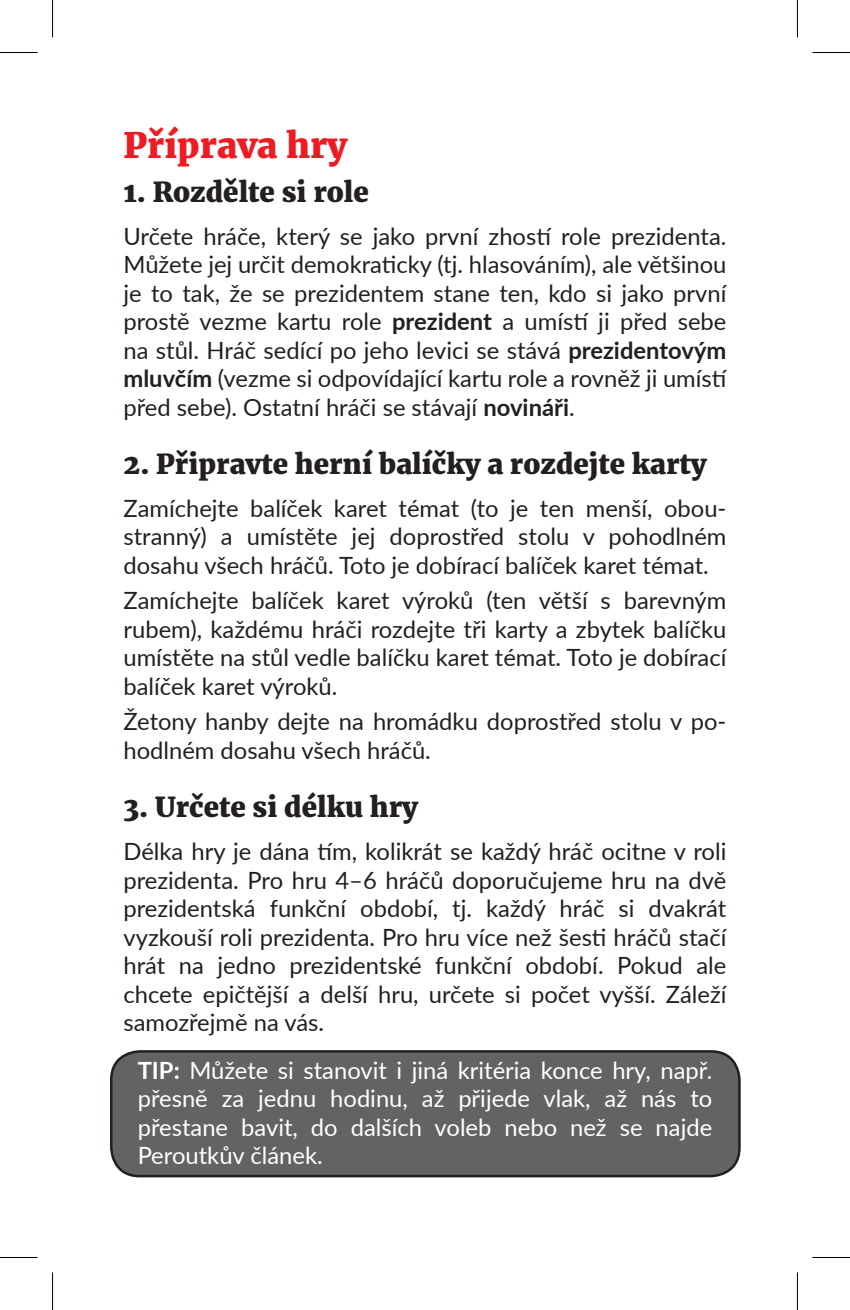
<style>
.page{position:relative;width:850px;height:1310px;background:#fff}
.page>*{position:absolute;margin:0;border:0;box-sizing:border-box;transform-origin:0 0}
.Hlavní_nadpisy{font:900 35px "Merriweather";color:#ed1c24}
.Vedlejší_nadpisy{font:900 27.5px "Merriweather";color:#231f20}
.Běžný_text{font:23.75px/28.5px "Lato";color:#231f20;text-align:justify}
.Poznámky{font:23.75px/28.5px "Lato";color:#fff;text-align:justify}
.s1{font-weight:700}
</style>
<div class="page">
<div style="left:111px;top:1051px;width:628px;height:125px;background:#636366;border-radius:28px"></div>
<div style="left:110px;top:1050px;width:630px;height:127px;border:2px solid #231f20;border-radius:28px"></div>
<hr style="left:0;top:52px;width:38px;height:1px;background:#000">
<hr style="left:812px;top:52px;width:37px;height:1px;background:#000">
<hr style="left:0;top:1257px;width:38px;height:1px;background:#000">
<hr style="left:812px;top:1257px;width:37px;height:1px;background:#000">
<hr style="left:52px;top:0;width:1px;height:38px;background:#000">
<hr style="left:52px;top:1272px;width:1px;height:38px;background:#000">
<hr style="left:796px;top:0;width:1px;height:38px;background:#000">
<hr style="left:796px;top:1272px;width:1px;height:38px;background:#000">
<p class="Hlavní_nadpisy" style="left:123px;top:114px;width:225px">Příprava hry</p>
<p class="Vedlejší_nadpisy" style="left:123px;top:168px;width:247px">1. Rozdělte si role</p>
<p class="Běžný_text" style="left:123px;top:221px;width:605px">Určete hráče, který se jako první zhostí role prezidenta.<br>Můžete jej určit demokraticky (tj. hlasováním), ale většinou je to tak, že se prezidentem stane ten, kdo si jako první prostě vezme kartu role <span class="s1">prezident</span> a umístí ji před sebe na stůl. Hráč sedící po jeho levici se stává <span class="s1">prezidentovým mluvčím</span> (vezme si odpovídající kartu role a rovněž ji umístí před sebe). Ostatní hráči se stávají <span class="s1">novináři</span>.</p>
<p class="Vedlejší_nadpisy" style="left:123px;top:440px;width:584px">2. Připravte herní balíčky a rozdejte karty</p>
<p class="Běžný_text" style="left:123px;top:493px;width:604px">Zamíchejte balíček karet témat (to je ten menší, obou&shy;stranný) a umístěte jej doprostřed stolu v pohodlném dosahu všech hráčů. Toto je dobírací balíček karet témat.</p>
<p class="Běžný_text" style="left:123px;top:585px;width:604px">Zamíchejte balíček karet výroků (ten větší s barevným rubem), každému hráči rozdejte tři karty a zbytek balíčku umístěte na stůl vedle balíčku karet témat. Toto je dobírací balíček karet výroků.</p>
<p class="Běžný_text" style="left:123px;top:706px;width:604px">Žetony hanby dejte na hromádku doprostřed stolu v po&shy;hodlném dosahu všech hráčů.</p>
<p class="Vedlejší_nadpisy" style="left:123px;top:783px;width:296px">3. Určete si délku hry</p>
<p class="Běžný_text" style="left:123px;top:836px;width:604px">Délka hry je dána tím, kolikrát se každý hráč ocitne v roli prezidenta. Pro hru 4–6 hráčů doporučujeme hru na dvě prezidentská funkční období, tj. každý hráč si dvakrát vyzkouší roli prezidenta. Pro hru více než šesti hráčů stačí hrát na jedno prezidentské funkční období. Pokud ale chcete epičtější a delší hru, určete si počet vyšší. Záleží samozřejmě na vás.</p>
<p class="Poznámky" style="left:138px;top:1055px;width:576px"><span class="s1">TIP:</span> Můžete si stanovit i jiná kritéria konce hry, např. přesně za jednu hodinu, až přijede vlak, až nás to přestane bavit, do dalších voleb nebo než se najde Peroutkův článek.</p>
</div>
